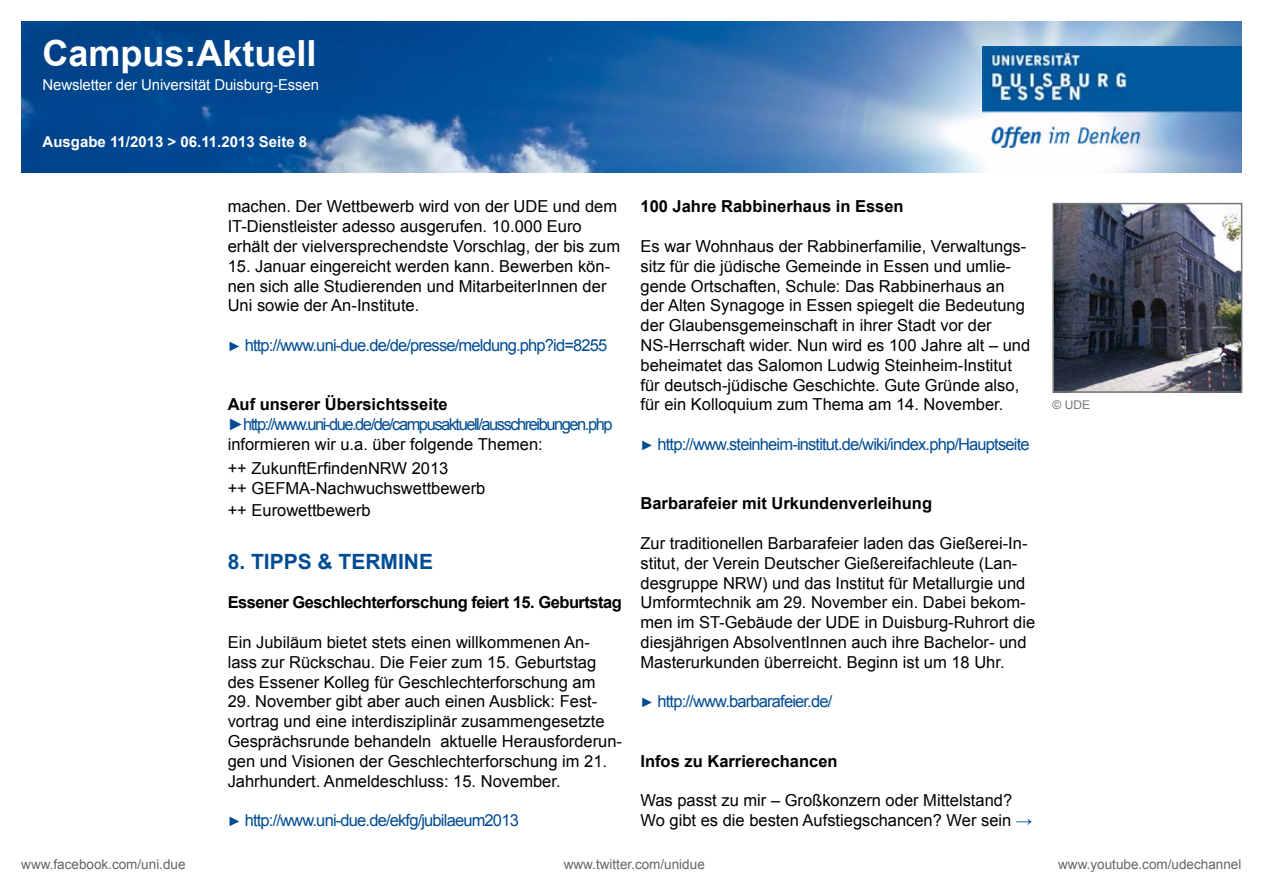
<style>
.page{position:relative;width:1263px;height:893px;background:#fff}
.page>*{position:absolute;margin:0;border:0;box-sizing:border-box;transform-origin:0 0}
.t1{font:700 36px "Arial";color:#fff}
.t2{font:700 21px "Arial";color:#004c93}
.t3{font:16.5px/19.8px "Arial";color:#000}
.t4{font:16.5px "Arial";letter-spacing:-.05em;color:#004c93}
.t5{font:700 16.5px "Arial";color:#000}
.t6{font:16.5px "Arial";letter-spacing:-.09em;color:#004c93}
.t7{font:700 16.5px "Arial";letter-spacing:-.03em;color:#000}
.t8{font:15px "Arial";letter-spacing:-.01em;color:#fff}
.t9{font:700 15px "Arial";color:#fff}
.t10{font:13.5px "Arial";color:#646567}
.t11{font:12px "Arial";color:#767676}
.s1{font-size:13.5px}
.s2{color:#004c93}
</style>
<div class="page">
<img style="left:21px;top:21px;width:1221px;height:152px">
<img style="left:982px;top:47px;width:260px;height:100px">
<img style="left:1055px;top:206px;width:184px;height:184px">
<div style="left:1052px;top:203px;width:190px;height:190px;border:2px solid #767676"></div>
<h1 class="t1" style="left:43px;top:29px;width:276px">Campus:Aktuell</h1>
<p class="t8" style="left:43px;top:74px;width:278px">Newsletter der Universität Duisburg-Essen</p>
<p class="t9" style="left:43px;top:132px;width:266px">Ausgabe 11/2013 &gt; 06.11.2013 Seite 8</p>
<p class="t3" style="left:228px;top:197px;width:394px">machen. Der Wettbewerb wird von der UDE und dem<br>IT-Dienstleister adesso ausgerufen. 10.000 Euro erhält der vielversprechendste Vorschlag, der bis zum</p>
<p class="t3" style="left:228px;top:256px;width:384px">15. Januar eingereicht werden kann. Bewerben kön&shy;nen sich alle Studierenden und MitarbeiterInnen der<br>Uni sowie der An-Institute.</p>
<p class="t4" style="left:228px;top:334px;width:381px"><span class="s1">►</span> http://www.uni-due.de/de/presse/meldung.php?id=8255</p>
<p class="t5" style="left:228px;top:394px;width:222px">Auf unserer Übersichtsseite</p>
<p class="t6" style="left:228px;top:414px;width:386px">►http://www.uni-due.de/de/campusaktuell/ausschreibungen.php</p>
<p class="t3" style="left:228px;top:432px;width:317px;line-height:24px">informieren wir u.a. über folgende Themen: ++ ZukunftErfindenNRW 2013</p>
<p class="t3" style="left:228px;top:477px;width:259px;line-height:21.6px">++ GEFMA-Nachwuchswettbewerb ++ Eurowettbewerb</p>
<p class="t2" style="left:228px;top:547px;width:49px">8. Tipps</p>
<p class="t2" style="left:318px;top:547px;width:77px">&amp; Termine</p>
<p class="t7" style="left:228px;top:592px;width:396px">Essener Geschlechterforschung feiert 15. Geburtstag</p>
<p class="t3" style="left:228px;top:632px;width:370px">Ein Jubiläum bietet stets einen willkommenen An&shy;lass zur Rückschau. Die Feier zum 15. Geburtstag des Essener Kolleg für Geschlechterforschung am</p>
<p class="t3" style="left:228px;top:692px;width:396px">29. November gibt aber auch einen Ausblick: Fest&shy;vortrag und eine interdisziplinär zusammengesetzte Gesprächsrunde behandeln aktuelle Herausforderun&shy;gen und Visionen der Geschlechterforschung im 21.<br>Jahrhundert. Anmeldeschluss: 15. November.</p>
<p class="t4" style="left:228px;top:810px;width:293px"><span class="s1">►</span> http://www.uni-due.de/ekfg/jubilaeum2013</p>
<p class="t5" style="left:640px;top:196px;width:265px">100 Jahre Rabbinerhaus in Essen</p>
<p class="t3" style="left:640px;top:236px;width:391px">Es war Wohnhaus der Rabbinerfamilie, Verwaltungs&shy;sitz für die jüdische Gemeinde in Essen und umlie&shy;gende Ortschaften, Schule: Das Rabbinerhaus an der Alten Synagoge in Essen spiegelt die Bedeutung der Glaubensgemeinschaft in ihrer Stadt vor der NS-Herrschaft wider. Nun wird es 100 Jahre alt – und beheimatet das Salomon Ludwig Steinheim-Institut für deutsch-jüdische Geschichte. Gute Gründe also, für ein Kolloquium zum Thema am 14. November.</p>
<p class="t4" style="left:640px;top:433px;width:391px"><span class="s1">►</span> http://www.steinheim-institut.de/wiki/index.php/Hauptseite</p>
<p class="t5" style="left:640px;top:493px;width:293px">Barbarafeier mit Urkundenverleihung</p>
<p class="t3" style="left:640px;top:533px;width:396px">Zur traditionellen Barbarafeier laden das Gießerei-In&shy;stitut, der Verein Deutscher Gießereifachleute (Lan&shy;desgruppe NRW) und das Institut für Metallurgie und Umformtechnik am 29. November ein. Dabei bekom&shy;men im ST-Gebäude der UDE in Duisburg-Ruhrort die diesjährigen AbsolventInnen auch ihre Bachelor- und Masterurkunden überreicht. Beginn ist um 18 Uhr.</p>
<p class="t4" style="left:640px;top:691px;width:193px"><span class="s1">►</span> http://www.barbarafeier.de/</p>
<p class="t5" style="left:640px;top:750px;width:199px">Infos zu Karrierechancen</p>
<p class="t3" style="left:640px;top:791px;width:393px">Was passt zu mir – Großkonzern oder Mittelstand?<br>Wo gibt es die besten Aufstiegschancen? Wer sein <span class="s2">→</span></p>
<p class="t11" style="left:1052px;top:396px;width:39px">© UDE</p>
<p class="t10" style="left:21px;top:855px;width:166px">www.facebook.com/uni.due</p>
<p class="t10" style="left:564px;top:855px;width:143px">www.twitter.com/unidue</p>
<p class="t10" style="left:1058px;top:855px;width:185px">www.youtube.com/udechannel</p>
</div>
